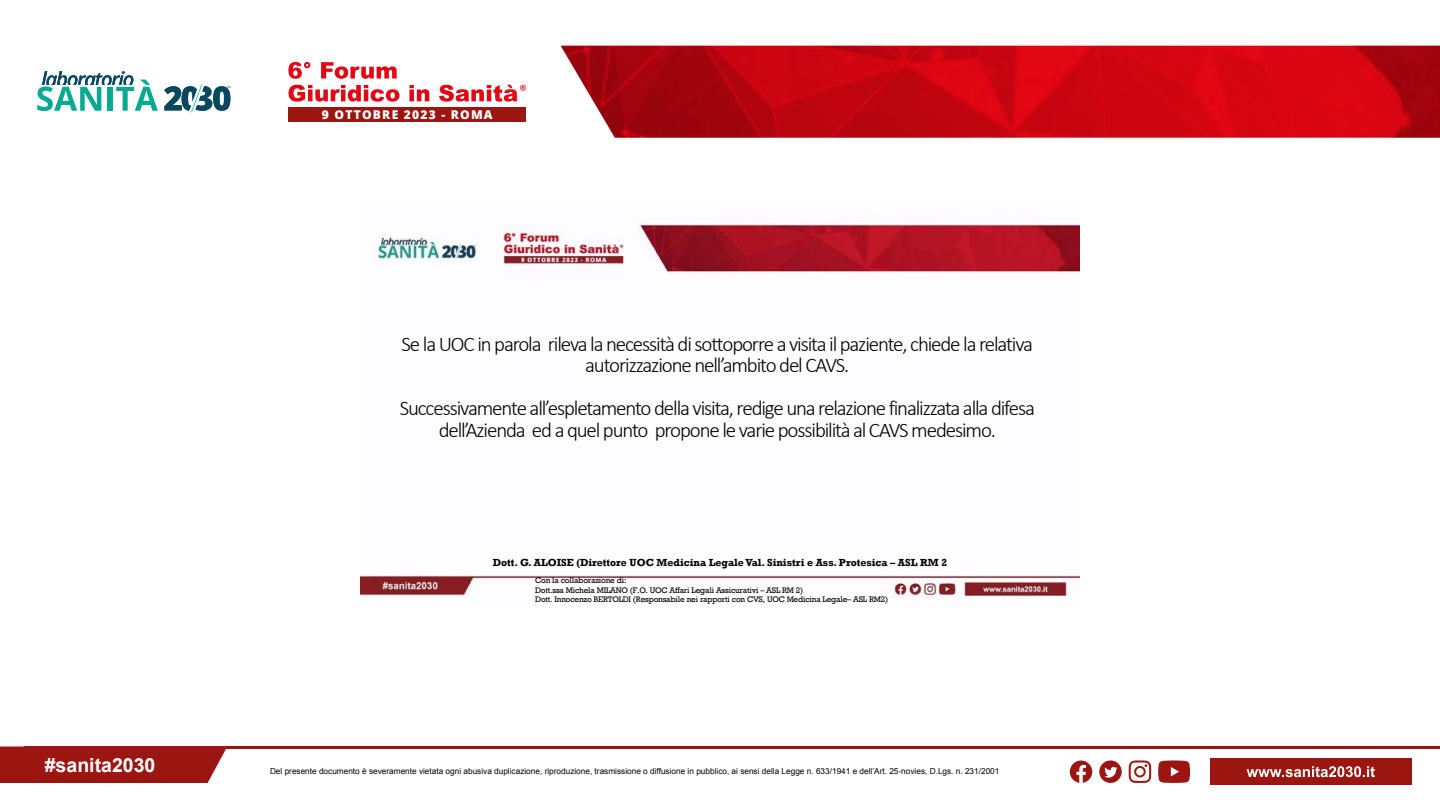
<style>
.page{position:relative;width:1440px;height:810px;background:#fff}
.page>*{position:absolute;margin:0;border:0;box-sizing:border-box;transform-origin:0 0}
.t1{font:300 21px/21.8px "Calibri";letter-spacing:-.055em;color:#000;text-align:center}
.t2{font:700 19.5px "Arial";color:#fff}
.t3{font:800 12.08px "Open Sans";letter-spacing:.1em;color:#fff}
.t4{font:700 10.5px "Rockwell";color:#000}
.t5{font:8.25px "Arial";color:#000}
.t6{font:8.25px/9.4px "Rockwell";letter-spacing:-.025em;color:#000}
</style>
<div class="page">
<div style="left:0;top:746px;width:226px;height:37px;background:#9b1611"></div>
<div style="left:1210px;top:759px;width:201px;height:26px;background:#9b1611"></div>
<hr style="left:24px;top:746px;width:1416px;height:3px;background:#9b1611">
<svg style="left:1247px;top:766px;width:128px;height:11px"></svg>
<svg style="left:1129px;top:760px;width:22px;height:23px"></svg>
<svg style="left:1158px;top:760px;width:32px;height:23px"></svg>
<svg style="left:1070px;top:761px;width:22px;height:22px"></svg>
<svg style="left:1099px;top:760px;width:23px;height:23px"></svg>
<svg style="left:37px;top:71px;width:121px;height:40px"></svg>
<svg style="left:164px;top:84px;width:66px;height:29px"></svg>
<div style="left:288px;top:107px;width:238px;height:14px;background:#9b1611"></div>
<svg style="left:288px;top:62px;width:109px;height:17px"></svg>
<svg style="left:288px;top:85px;width:238px;height:17px"></svg>
<svg style="left:561px;top:46px;width:879px;height:92px;background:#c50d18"></svg>
<img style="left:360px;top:222px;width:720px;height:376px">
<p class="t3" style="left:322px;top:105px;width:172px">9 OTTOBRE 2023 - ROMA</p>
<p class="t1" style="left:402px;top:333px;width:633px">Se la UOC in parola rileva la necessità di sottoporre a visita il paziente, chiede la relativa autorizzazione nell’ambito del CAVS.</p>
<p class="t1" style="left:400px;top:397px;width:637px">Successivamente all’espletamento della visita, redige una relazione finalizzata alla difesa dell’Azienda ed a quel punto propone le varie possibilità al CAVS medesimo.</p>
<p class="t4" style="left:493px;top:557px;width:456px">Dott. G. ALOISE (Direttore UOC Medicina Legale Val. Sinistri e Ass. Protesica – ASL RM 2</p>
<p class="t6" style="left:535px;top:576px;width:354px">Con la collaborazione di:<br>Dott.ssa Michela MILANO (F.O. UOC Affari Legali Assicurativi – ASL RM 2)<br>Dott. Innocenzo BERTOLDI (Responsabile nei rapporti con CVS, UOC Medicina Legale– ASL RM2)</p>
<p class="t2" style="left:45px;top:752px;width:112px">#sanita2030</p>
<p class="t5" style="left:270px;top:766px;width:731px">Del presente documento è severamente vietata ogni abusiva duplicazione, riproduzione, trasmissione o diffusione in pubblico, ai sensi della Legge n. 633/1941 e dell’Art. 25-novies, D.Lgs. n. 231/2001</p>
</div>
